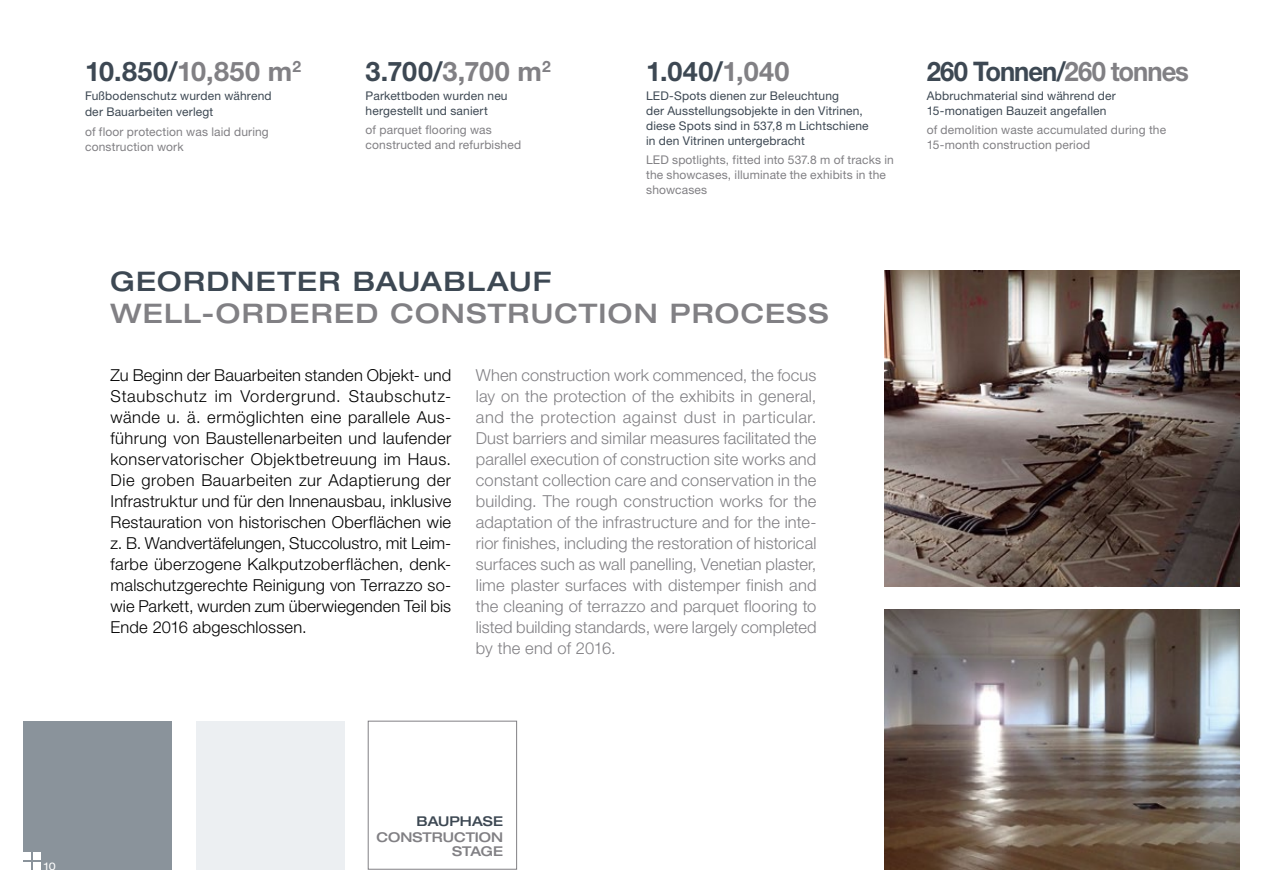
<style>
.page{position:relative;width:1263px;height:893px;background:#fff}
.page>*{position:absolute;margin:0;border:0;box-sizing:border-box;transform-origin:0 0}
.t1{font:500 expanded 27px "Helvetica Neue";letter-spacing:.04em;color:#818084}
.t2{font:700 27px "Helvetica Neue";color:#3d4853}
.t3{font:500 expanded 27px "Helvetica Neue";letter-spacing:.05em;color:#3d4853}
.t4{font:700 27px "Helvetica Neue";letter-spacing:-.03em;color:#3d4853;scale:.95 1}
.t5{font:700 27px "Helvetica Neue";letter-spacing:.02em;color:#3d4853}
.t6{font:300 16.5px/21px "Helvetica Neue";color:#818084;text-align:justify}
.t7{font:300 16.5px/21px "Helvetica Neue";letter-spacing:.01em;color:#000;text-align:justify}
.t8{font:500 expanded 13.5px/13.5px "Helvetica Neue";color:#818084}
.t9{font:500 expanded 13.5px "Helvetica Neue";color:#3d4853}
.t10{font:12px/15px "Helvetica Neue";letter-spacing:.015em;color:#3d4853}
.t11{font:12px/15px "Helvetica Neue";letter-spacing:.015em;color:#818084}
.t12{font:expanded 10.5px "Helvetica Neue";color:#fff}
.s1{color:#818084}
</style>
<div class="page">
<img style="left:884px;top:610px;width:355px;height:260px">
<img style="left:884px;top:270px;width:355px;height:316px">
<div style="left:23px;top:721px;width:149px;height:149px;background:#8a939b"></div>
<div style="left:196px;top:721px;width:148px;height:149px;background:#e8ecef"></div>
<div style="left:368px;top:721px;width:149px;height:149px;border:1px solid #818084"></div>
<div style="left:23px;top:862px;width:8px;height:8px;background:#fff"></div>
<div style="left:23px;top:852px;width:8px;height:8px;background:#fff"></div>
<div style="left:33px;top:862px;width:8px;height:8px;background:#fff"></div>
<div style="left:33px;top:852px;width:8px;height:8px;background:#fff"></div>
<h1 class="t5" style="left:85px;top:54px;width:217px">10.850/<span class="s1">10,850 m</span><sup>2</sup></h1>
<p class="t10" style="left:85px;top:87px;width:188px;line-height:16.5px">Fußbodenschutz wurden während der Bauarbeiten verlegt</p>
<p class="t11" style="left:85px;top:124px;width:185px">of floor protection was laid during construction work</p>
<h1 class="t2" style="left:366px;top:54px;width:187px">3.700/<span class="s1">3,700 m</span><sup>2</sup></h1>
<p class="t10" style="left:366px;top:88px;width:144px">Parkettboden wurden neu hergestellt und saniert</p>
<p class="t11" style="left:366px;top:122px;width:157px">of parquet flooring was constructed and refurbished</p>
<h1 class="t2" style="left:646px;top:54px;width:145px">1.040/<span class="s1">1,040</span></h1>
<p class="t10" style="left:646px;top:88px;width:224px">LED-Spots dienen zur Beleuchtung<br>der Ausstellungsobjekte in den Vitrinen, diese Spots sind in 537,8 m Lichtschiene in den Vitrinen untergebracht</p>
<p class="t11" style="left:646px;top:152px;width:249px">LED spotlights, fitted into 537.8 m of tracks in the showcases, illuminate the exhibits in the showcases</p>
<h1 class="t3" style="left:111px;top:265px;width:440px">GEORDNETER BAUABLAUF</h1>
<h1 class="t1" style="left:111px;top:297px;width:53px">WELL</h1>
<h1 class="t1" style="left:201px;top:297px;width:110px">-ORDERE</h1>
<h1 class="t1" style="left:355px;top:297px;width:84px">D CONSTRU</h1>
<h1 class="t1" style="left:554px;top:297px;width:64px">CTION</h1>
<h1 class="t1" style="left:670px;top:297px;width:160px">PROCESS</h1>
<p class="t7" style="left:111px;top:364px;width:342px">Zu Beginn der Bauarbeiten standen Objekt- und Staubschutz im Vordergrund. Staubschutz&shy;wände u. ä. ermöglichten eine parallele Aus&shy;führung von Baustellenarbeiten und laufender konservatorischer Objektbetreuung im Haus.<br>Die groben Bauarbeiten zur Adaptierung der Infrastruktur und für den Innenausbau, inklusive Restauration von historischen Oberflächen wie z. B. Wandvertäfelungen, Stuccolustro, mit Leim&shy;farbe überzogene Kalkputzoberflächen, denk&shy;malschutzgerechte Reinigung von Terrazzo so&shy;wie Parkett, wurden zum überwiegenden Teil bis Ende 2016 abgeschlossen.</p>
<p class="t6" style="left:476px;top:364px;width:342px">When construction work commenced, the focus lay on the protection of the exhibits in general, and the protection against dust in particular.<br>Dust barriers and similar measures facilitated the parallel execution of construction site works and constant collection care and conservation in the building. The rough construction works for the adaptation of the infrastructure and for the inte&shy;rior finishes, including the restoration of historical surfaces such as wall panelling, Venetian plaster, lime plaster surfaces with distemper finish and the cleaning of terrazzo and parquet flooring to listed building standards, were largely completed by the end of 2016.</p>
<h1 class="t4" style="left:927px;top:54px;width:278px">260 Tonnen/<span class="s1">260 tonnes</span></h1>
<p class="t10" style="left:927px;top:88px;width:191px">Abbruchmaterial sind während der<br>15-monatigen Bauzeit angefallen</p>
<p class="t11" style="left:927px;top:122px;width:241px">of demolition waste accumulated during the<br>15-month construction period</p>
<p class="t12" style="left:44px;top:859px;width:13px">10</p>
<p class="t9" style="left:417px;top:813px;width:88px">BAUPHASE</p>
<p class="t8" style="left:377px;top:830px;width:58px">CONSTRU</p>
<p class="t8" style="left:452px;top:830px;width:24px">CTION<br>STAGE</p>
</div>
